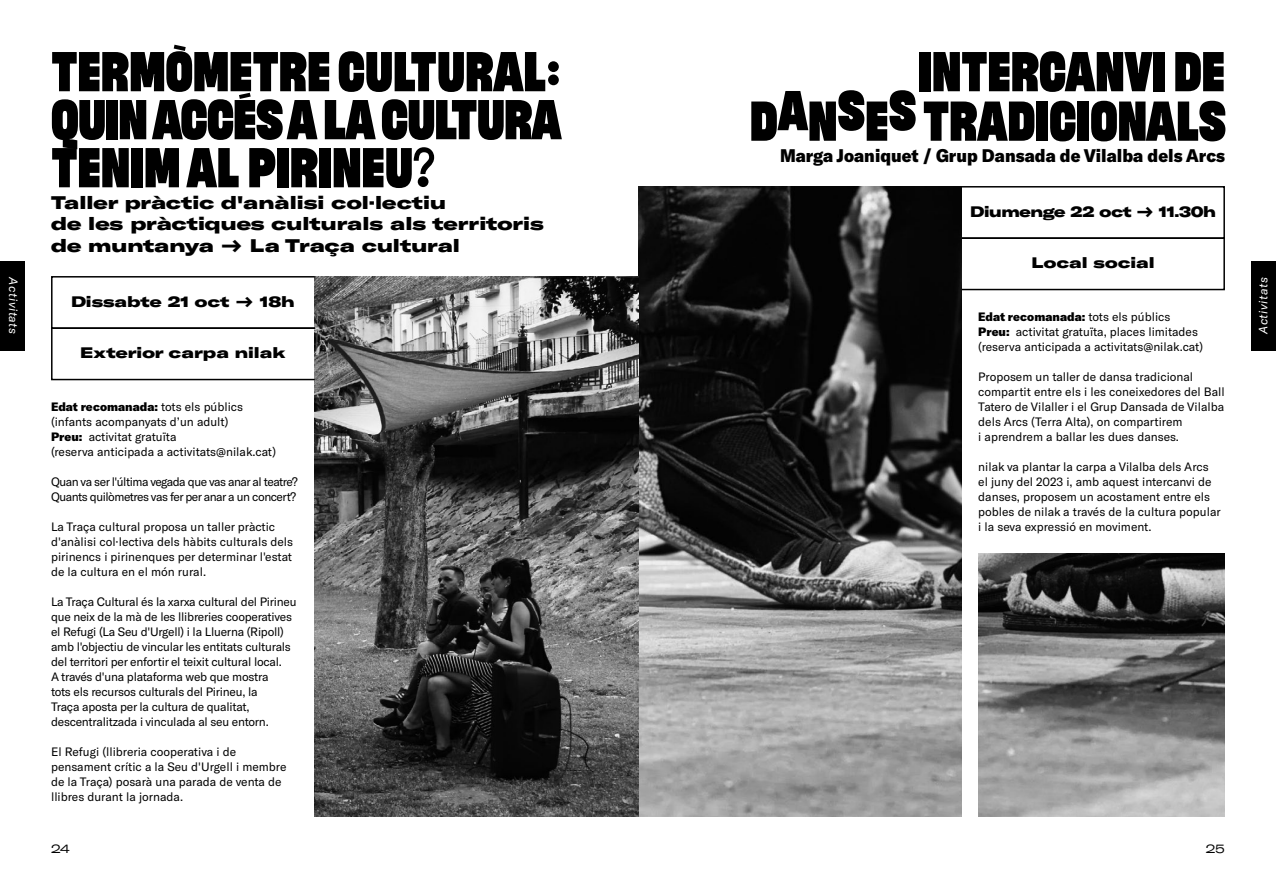
<style>
.page{position:relative;width:1276px;height:893px;background:#fff}
.page>*{position:absolute;margin:0;border:0;box-sizing:border-box;transform-origin:0 0}
.t1{font:106.5px "Flexible H200 W200";color:#000}
.t2{font:900 expanded 18px/21.6px "GT America";color:#000}
.t3{font:900 18px "GT America";color:#000;scale:.95 1}
.t4{font:900 expanded 15px "GT America";color:#000}
.t5{font:900 expanded 15px "GT America";letter-spacing:-.025em;color:#000;scale:.95 1}
.t6{font:12px/15px "GT America";letter-spacing:-.005em;color:#000}
.t7{font:12px/15px "GT America";letter-spacing:-.04em;color:#000}
.t8{font:italic 12px "GT America";letter-spacing:.035em;color:#fff}
.t9{font:expanded 12px "GT America";color:#000}
.s1{font-weight:900}
</style>
<div class="page">
<div style="left:1252px;top:261px;width:24px;height:89px;background:#000"></div>
<div style="left:0;top:261px;width:24px;height:89px;background:#000"></div>
<img style="left:978px;top:553px;width:247px;height:263px">
<div style="left:960px;top:237px;width:265px;height:53px;border:2px solid #000"></div>
<div style="left:960px;top:186px;width:265px;height:53px;border:2px solid #000"></div>
<img style="left:638px;top:186px;width:323px;height:630px">
<img style="left:315px;top:276px;width:323px;height:540px">
<div style="left:51px;top:276px;width:264px;height:53px;border:2px solid #000"></div>
<div style="left:51px;top:327px;width:264px;height:53px;border:2px solid #000"></div>
<p class="t8" style="left:20px;top:277px;width:58px;rotate:90deg">Activitats</p>
<h1 class="t1" style="left:51px;top:-15px;width:510px">TERMÒMETRE CULTURAL:</h1>
<h1 class="t1" style="left:51px;top:33px;width:512px">QUIN ACCÉS A LA CULTURA</h1>
<h1 class="t1" style="left:51px;top:81px;width:385px">TENIM AL PIRINEU?</h1>
<h2 class="t2" style="left:51px;top:191px;width:494px">Taller pràctic d'anàlisi col·lectiu<br>de les pràctiques culturals als territoris de muntanya → La Traça cultural</h2>
<p class="t4" style="left:71px;top:292px;width:225px">Dissabte 21 oct → 18h</p>
<p class="t4" style="left:80px;top:343px;width:207px">Exterior carpa nilak</p>
<p class="t6" style="left:51px;top:399px;width:226px"><span class="s1">Edat recomanada:</span> tots els públics (infants acompanyats d’un adult)<br><span class="s1">Preu:</span> activitat gratuïta<br>(reserva anticipada a activitats@nilak.cat)</p>
<p class="t7" style="left:51px;top:474px;width:248px">Quan va ser l'última vegada que vas anar al teatre?<br>Quants quilòmetres vas fer per anar a un concert?</p>
<p class="t6" style="left:51px;top:519px;width:244px">La Traça cultural proposa un taller pràctic d'anàlisi col·lectiva dels hàbits culturals dels pirinencs i pirinenques per determinar l'estat de la cultura en el món rural.</p>
<p class="t6" style="left:51px;top:594px;width:247px">La Traça Cultural és la xarxa cultural del Pirineu que neix de la mà de les llibreries cooperatives el Refugi (La Seu d'Urgell) i la Lluerna (Ripoll) amb l'objectiu de vincular les entitats culturals del territori per enfortir el teixit cultural local.<br>A través d'una plataforma web que mostra<br>tots els recursos culturals del Pirineu, la<br>Traça aposta per la cultura de qualitat, descentralitzada i vinculada al seu entorn.</p>
<p class="t6" style="left:51px;top:744px;width:237px">El Refugi (llibreria cooperativa i de pensament crític a la Seu d'Urgell i membre de la Traça) posarà una parada de venta de llibres durant la jornada.</p>
<h1 class="t1" style="left:918px;top:-15px;width:308px">INTERCANVI DE</h1>
<h1 class="t1" style="left:750px;top:34px;width:478px">DANSES TRADICIONALS</h1>
<h2 class="t3" style="left:780px;top:144px;width:470px">Marga Joaniquet / Grup Dansada de Vilalba dels Arcs</h2>
<p class="t5" style="left:970px;top:202px;width:260px">Diumenge 22 oct → 11.30h</p>
<p class="t4" style="left:1031px;top:253px;width:125px">Local social</p>
<p class="t6" style="left:978px;top:309px;width:226px"><span class="s1">Edat recomanada:</span> tots els públics<br><span class="s1">Preu:</span> activitat gratuïta, places limitades (reserva anticipada a activitats@nilak.cat)</p>
<p class="t6" style="left:978px;top:369px;width:248px">Proposem un taller de dansa tradicional compartit entre els i les coneixedores del Ball Tatero de Vilaller i el Grup Dansada de Vilalba dels Arcs (Terra Alta), on compartirem<br>i aprendrem a ballar les dues danses.</p>
<p class="t6" style="left:978px;top:459px;width:244px">nilak va plantar la carpa a Vilalba dels Arcs el juny del 2023 i, amb aquest intercanvi de danses, proposem un acostament entre els pobles de nilak a través de la cultura popular i la seva expressió en moviment.</p>
<p class="t9" style="left:51px;top:841px;width:20px">24</p>
<p class="t9" style="left:1205px;top:841px;width:21px">25</p>
<p class="t8" style="left:1256px;top:334px;width:58px;rotate:-90deg">Activitats</p>
</div>
